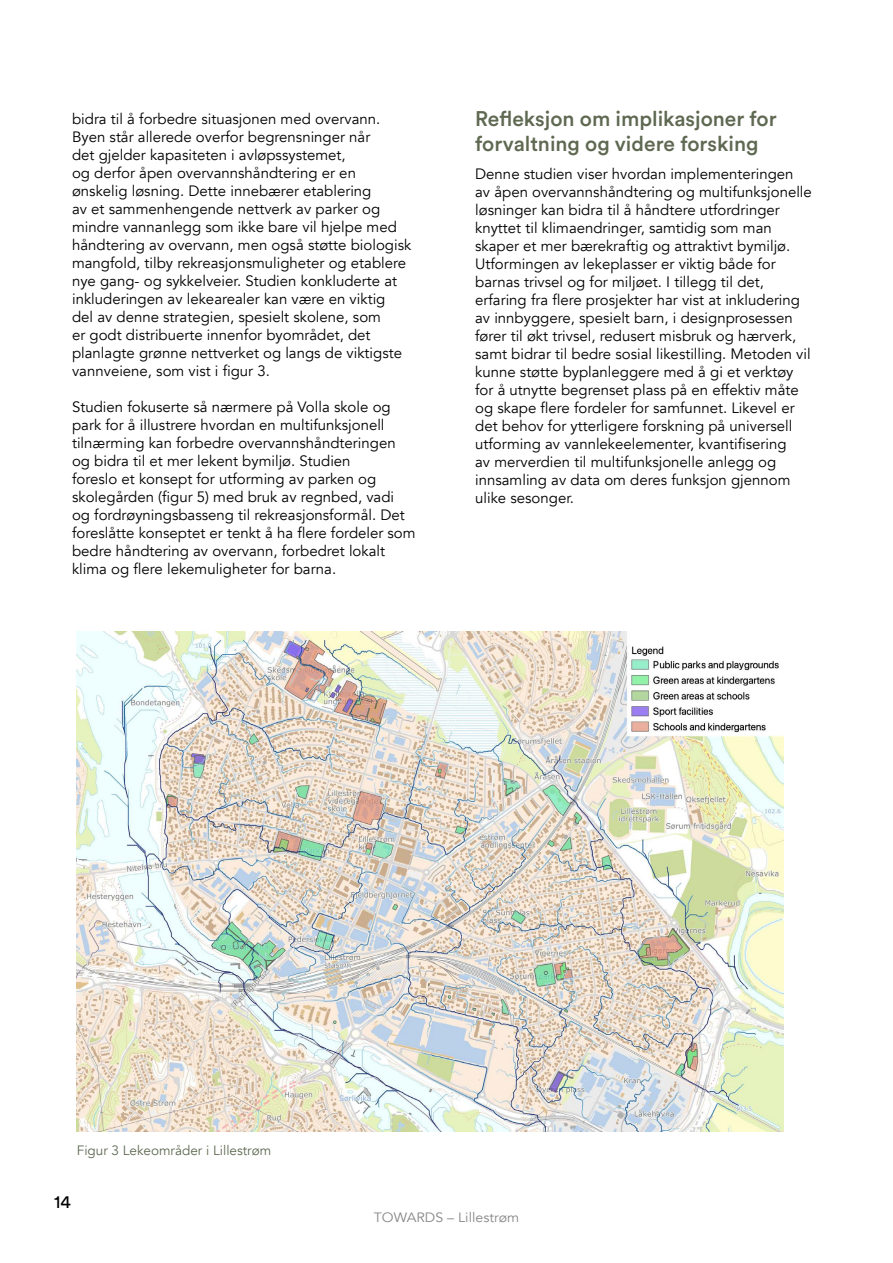
<style>
.page{position:relative;width:893px;height:1263px;background:#fff}
.page>*{position:absolute;margin:0;border:0;box-sizing:border-box;transform-origin:0 0}
.t1{font:500 21px/25.2px "Circular Pro";color:#5f6952}
.t2{font:18px "Circular Std";color:#000}
.t3{font:15px/18px "Avenir";color:#000}
.t4{font:13.5px "Avenir";color:#5f6952}
.t5{font:13.5px "Avenir";color:#878787;scale:1.05 1}
</style>
<div class="page">
<img style="left:77px;top:631px;width:707px;height:500px">
<p class="t3" style="left:72px;top:110px;width:341px">bidra til å forbedre situasjonen med overvann.<br>Byen står allerede overfor begrensninger når<br>det gjelder kapasiteten i avløpssystemet,<br>og derfor åpen overvannshåndtering er en ønskelig løsning. Dette innebærer etablering<br>av et sammenhengende nettverk av parker og mindre vannanlegg som ikke bare vil hjelpe med håndtering av overvann, men også støtte biologisk mangfold, tilby rekreasjonsmuligheter og etablere nye gang- og sykkelveier. Studien konkluderte at inkluderingen av lekearealer kan være en viktig<br>del av denne strategien, spesielt skolene, som<br>er godt distribuerte innenfor byområdet, det planlagte grønne nettverket og langs de viktigste vannveiene, som vist i figur 3.</p>
<p class="t3" style="left:72px;top:398px;width:345px">Studien fokuserte så nærmere på Volla skole og park for å illustrere hvordan en multifunksjonell tilnærming kan forbedre overvannshåndteringen og bidra til et mer lekent bymiljø. Studien<br>foreslo et konsept for utforming av parken og skolegården (figur 5) med bruk av regnbed, vadi og fordrøyningsbasseng til rekreasjonsformål. Det foreslåtte konseptet er tenkt å ha flere fordeler som bedre håndtering av overvann, forbedret lokalt klima og flere lekemuligheter for barna.</p>
<h1 class="t1" style="left:475px;top:105px;width:303px">Refleksjon om implikasjoner for forvaltning og videre forsking</h1>
<p class="t3" style="left:475px;top:166px;width:338px">Denne studien viser hvordan implementeringen av åpen overvannshåndtering og multifunksjonelle løsninger kan bidra til å håndtere utfordringer knyttet til klimaendringer, samtidig som man skaper et mer bærekraftig og attraktivt bymiljø.<br>Utformingen av lekeplasser er viktig både for barnas trivsel og for miljøet. I tillegg til det, erfaring fra flere prosjekter har vist at inkludering av innbyggere, spesielt barn, i designprosessen fører til økt trivsel, redusert misbruk og hærverk, samt bidrar til bedre sosial likestilling. Metoden vil kunne støtte byplanleggere med å gi et verktøy for å utnytte begrenset plass på en effektiv måte og skape flere fordeler for samfunnet. Likevel er det behov for ytterligere forskning på universell utforming av vannlekeelementer, kvantifisering<br>av merverdien til multifunksjonelle anlegg og innsamling av data om deres funksjon gjennom ulike sesonger.</p>
<p class="t4" style="left:77px;top:1142px;width:196px">Figur 3 Lekeområder i Lillestrøm</p>
<p class="t2" style="left:54px;top:1190px;width:18px">14</p>
<p class="t5" style="left:374px;top:1210px;width:140px">TOWARDS – Lillestrøm</p>
</div>
